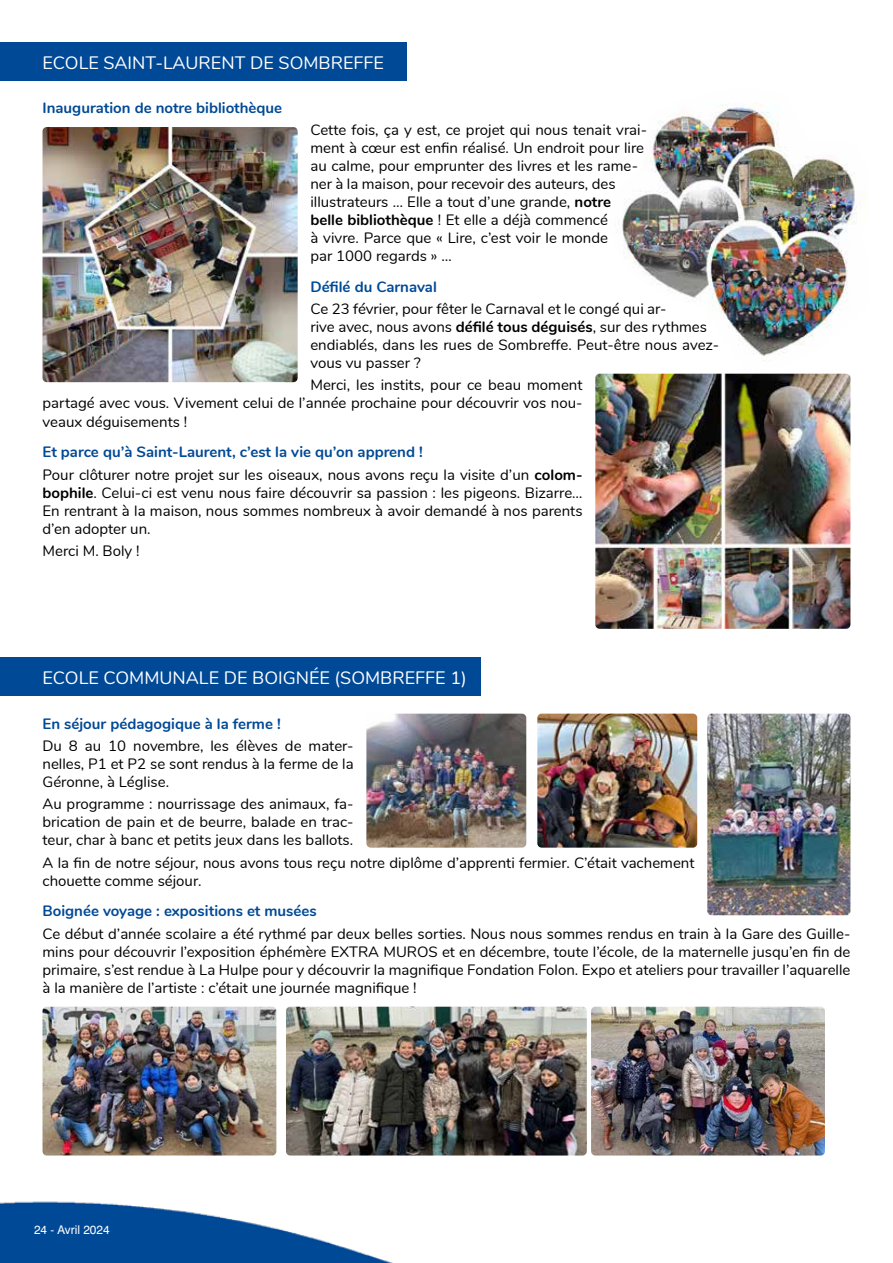
<style>
.page{position:relative;width:893px;height:1263px;background:#fff}
.page>*{position:absolute;margin:0;border:0;box-sizing:border-box;transform-origin:0 0}
.t1{font:18px "Nunito";color:#fff}
.t2{font:15px/18px "Nunito";color:#000;text-align:justify}
.t3{font:700 15px "Nunito";color:#004996}
.t4{font:12px "Swiss 721 Roman";color:#fff}
.s1{font-weight:700}
.s2{font-weight:700;color:#004996}
</style>
<div class="page">
<img style="left:0;top:1201px;width:393px;height:62px">
<div style="left:0;top:43px;width:407px;height:38px;background:#004996"></div>
<img style="left:43px;top:127px;width:255px;height:255px">
<img style="left:608px;top:103px;width:257px;height:271px">
<img style="left:595px;top:374px;width:255px;height:255px">
<div style="left:0;top:657px;width:480px;height:38px;background:#004996"></div>
<img style="left:707px;top:714px;width:143px;height:201px">
<img style="left:366px;top:714px;width:160px;height:134px">
<img style="left:537px;top:714px;width:160px;height:134px">
<img style="left:43px;top:1007px;width:233px;height:148px">
<img style="left:286px;top:1007px;width:301px;height:148px">
<img style="left:591px;top:1007px;width:234px;height:148px">
<p class="t1" style="left:43px;top:50px;width:343px">ECOLE SAINT-LAURENT DE SOMBREFFE</p>
<p class="t3" style="left:43px;top:97px;width:241px">Inauguration de notre bibliothèque</p>
<p class="t2" style="left:310px;top:120px;width:338px;text-align:left">Cette fois, ça y est, ce projet qui nous tenait vrai&shy;ment à cœur est enfin réalisé. Un endroit pour lire au calme, pour emprunter des livres et les rame&shy;ner à la maison, pour recevoir des auteurs, des illustrateurs … Elle a tout d’une grande, <span class="s1">notre belle bibliothèque</span> ! Et elle a déjà commencé<br>à vivre. Parce que « Lire, c’est voir le monde<br>par 1000 regards » …</p>
<p class="t3" style="left:310px;top:276px;width:128px">Défilé du Carnaval</p>
<p class="t2" style="left:310px;top:299px;width:410px;text-align:left">Ce 23 février, pour fêter le Carnaval et le congé qui ar-<br>rive avec, nous avons <span class="s1">défilé tous déguisés</span>, sur des rythmes endiablés, dans les rues de Sombreffe. Peut-être nous avez&shy;vous vu passer ?</p>
<p class="t2" style="left:43px;top:375px;width:542px;text-indent:268px">Merci, les instits, pour ce beau moment partagé avec vous. Vivement celui de l’année prochaine pour découvrir vos nou&shy;veaux déguisements !</p>
<p class="t2" style="left:43px;top:440px;width:541px;line-height:22.2px"><span class="s2">Et parce qu’à Saint-Laurent, c’est la vie qu’on apprend !<br></span>Pour clôturer notre projet sur les oiseaux, nous avons reçu la visite d’un <span class="s1">colom-</span></p>
<p class="t2" style="left:43px;top:482px;width:542px"><span class="s1">bophile</span>. Celui-ci est venu nous faire découvrir sa passion : les pigeons. Bizarre… En rentrant à la maison, nous sommes nombreux à avoir demandé à nos parents d’en adopter un.</p>
<p class="t2" style="left:43px;top:541px;width:99px">Merci M. Boly !</p>
<p class="t1" style="left:43px;top:664px;width:426px">ECOLE COMMUNALE DE BOIGNÉE (SOMBREFFE 1)</p>
<p class="t3" style="left:43px;top:712px;width:240px">En séjour pédagogique à la ferme !</p>
<p class="t2" style="left:43px;top:736px;width:313px">Du 8 au 10 novembre, les élèves de mater&shy;nelles, P1 et P2 se sont rendus à la ferme de la Géronne, à Léglise.</p>
<p class="t2" style="left:43px;top:794px;width:313px">Au programme : nourrissage des animaux, fa&shy;brication de pain et de beurre, balade en trac&shy;teur, char à banc et petits jeux dans les ballots.</p>
<p class="t2" style="left:43px;top:852px;width:653px">A la fin de notre séjour, nous avons tous reçu notre diplôme d’apprenti fermier. C’était vachement chouette comme séjour.</p>
<p class="t3" style="left:43px;top:900px;width:276px">Boignée voyage : expositions et musées</p>
<p class="t2" style="left:43px;top:923px;width:809px">Ce début d’année scolaire a été rythmé par deux belles sorties. Nous nous sommes rendus en train à la Gare des Guille&shy;mins pour découvrir l’exposition éphémère EXTRA MUROS et en décembre, toute l’école, de la maternelle jusqu’en fin de primaire, s’est rendue à La Hulpe pour y découvrir la magnifique Fondation Folon. Expo et ateliers pour travailler l’aquarelle à la manière de l’artiste : c’était une journée magnifique !</p>
<p class="t4" style="left:34px;top:1222px;width:77px">24 - Avril 2024</p>
</div>
